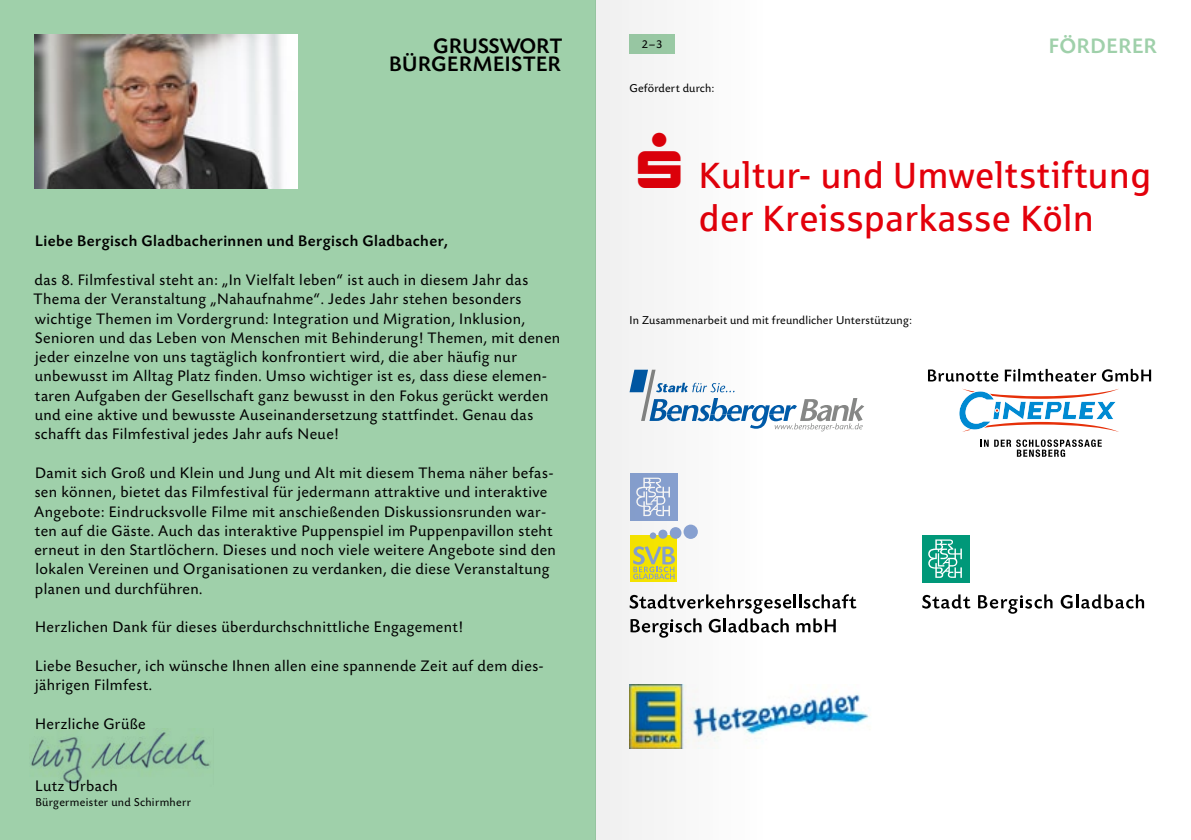
<style>
.page{position:relative;width:1191px;height:840px;background:#fff}
.page>*{position:absolute;margin:0;border:0;box-sizing:border-box;transform-origin:0 0}
.t1{font:36.6px/42.6px "Sparkasse Rg";color:#e3000b}
.t2{font:500 22px "Today Sans BEFOP";letter-spacing:.025em;color:#000}
.t3{font:500 22px "Today Sans BEFOP";letter-spacing:.025em;color:#9fd0aa}
.t4{font:16px/19.2px "Today Sans BEFOP";letter-spacing:.025em;color:#000}
.t5{font:500 16px "Today Sans BEFOP";letter-spacing:.03em;color:#000}
.t6{font:12px "Today Sans BEFOP";letter-spacing:.015em;color:#000}
</style>
<div class="page">
<div style="left:0;top:0;width:595px;height:839px;background:#9fd0aa"></div>
<img style="left:34px;top:34px;width:264px;height:154px">
<img style="left:30px;top:728px;width:180px;height:57px">
<svg style="left:768px;top:398px;width:96px;height:33px"></svg>
<div style="left:922px;top:534px;width:47px;height:48px;background:#009879"></div>
<svg style="left:928px;top:539px;width:34px;height:38px"></svg>
<svg style="left:922px;top:594px;width:48px;height:14px"></svg>
<svg style="left:978px;top:594px;width:74px;height:19px"></svg>
<svg style="left:1060px;top:594px;width:84px;height:14px"></svg>
<svg style="left:768px;top:594px;width:88px;height:39px"></svg>
<svg style="left:959px;top:388px;width:160px;height:44px"></svg>
<svg style="left:980px;top:439px;width:8px;height:7px"></svg>
<svg style="left:994px;top:439px;width:107px;height:17px"></svg>
<svg style="left:928px;top:368px;width:223px;height:13px"></svg>
<img style="left:768px;top:690px;width:101px;height:39px">
<svg style="left:595px;top:0;width:173px;height:839px"></svg>
<div style="left:638px;top:132px;width:42px;height:56px;background:#f5f5f5"></div>
<h2 class="t2" style="left:433px;top:35px;width:131px">GruSSwort</h2>
<p class="t6" style="left:642px;top:38px;width:22px">2–3</p>
<h2 class="t2" style="left:389px;top:53px;width:173px">Bürg ermeister</h2>
<p class="t6" style="left:629px;top:82px;width:86px">Gefördert durch:</p>
<h2 class="t3" style="left:1049px;top:35px;width:109px">Förderer</h2>
<p class="t5" style="left:35px;top:232px;width:414px">Liebe Bergisch Gladbacherinnen und Bergisch Gladbacher,</p>
<p class="t4" style="left:34px;top:270px;width:528px">das 8. Filmfestival steht an: „In Vielfalt leben“ ist auch in diesem Jahr das Thema der Veranstaltung „Nahaufnahme“. Jedes Jahr stehen besonders wichtige Themen im Vordergrund: Integration und Migration, Inklusion, Senioren und das Leben von Menschen mit Behinderung! Themen, mit denen jeder einzelne von uns tagtäglich konfrontiert wird, die aber häufig nur unbewusst im Alltag Platz finden. Umso wichtiger ist es, dass diese elemen&shy;taren Aufgaben der Gesellschaft ganz bewusst in den Fokus gerückt werden und eine aktive und bewusste Auseinandersetzung stattfindet. Genau das schafft das Filmfestival jedes Jahr aufs Neue!</p>
<p class="t4" style="left:34px;top:463px;width:523px">Damit sich Groß und Klein und Jung und Alt mit diesem Thema näher befas&shy;sen können, bietet das Filmfestival für jedermann attraktive und interaktive Angebote: Eindrucksvolle Filme mit anschießenden Diskussionsrunden war&shy;ten auf die Gäste. Auch das interaktive Puppenspiel im Puppenpavillon steht erneut in den Startlöchern. Dieses und noch viele weitere Angebote sind den lokalen Vereinen und Organisationen zu verdanken, die diese Veranstaltung planen und durchführen.</p>
<p class="t4" style="left:35px;top:617px;width:429px">Herzlichen Dank für dieses überdurchschnittliche Engagement!</p>
<p class="t4" style="left:35px;top:656px;width:509px">Liebe Besucher, ich wünsche Ihnen allen eine spannende Zeit auf dem dies&shy;jährigen Filmfest.</p>
<p class="t4" style="left:35px;top:714px;width:112px">Herzliche Grüße</p>
<p class="t4" style="left:35px;top:776px;width:84px">Lutz Urbach</p>
<p class="t6" style="left:35px;top:795px;width:157px">Bürgermeister und Schirmherr</p>
<h1 class="t1" style="left:698px;top:153px;width:454px">Kultur- und Umweltstiftung der Kreissparkasse Köln</h1>
<p class="t6" style="left:629px;top:313px;width:284px">In Zusammenarbeit und mit freundlicher Unterstützung:</p>
</div>
